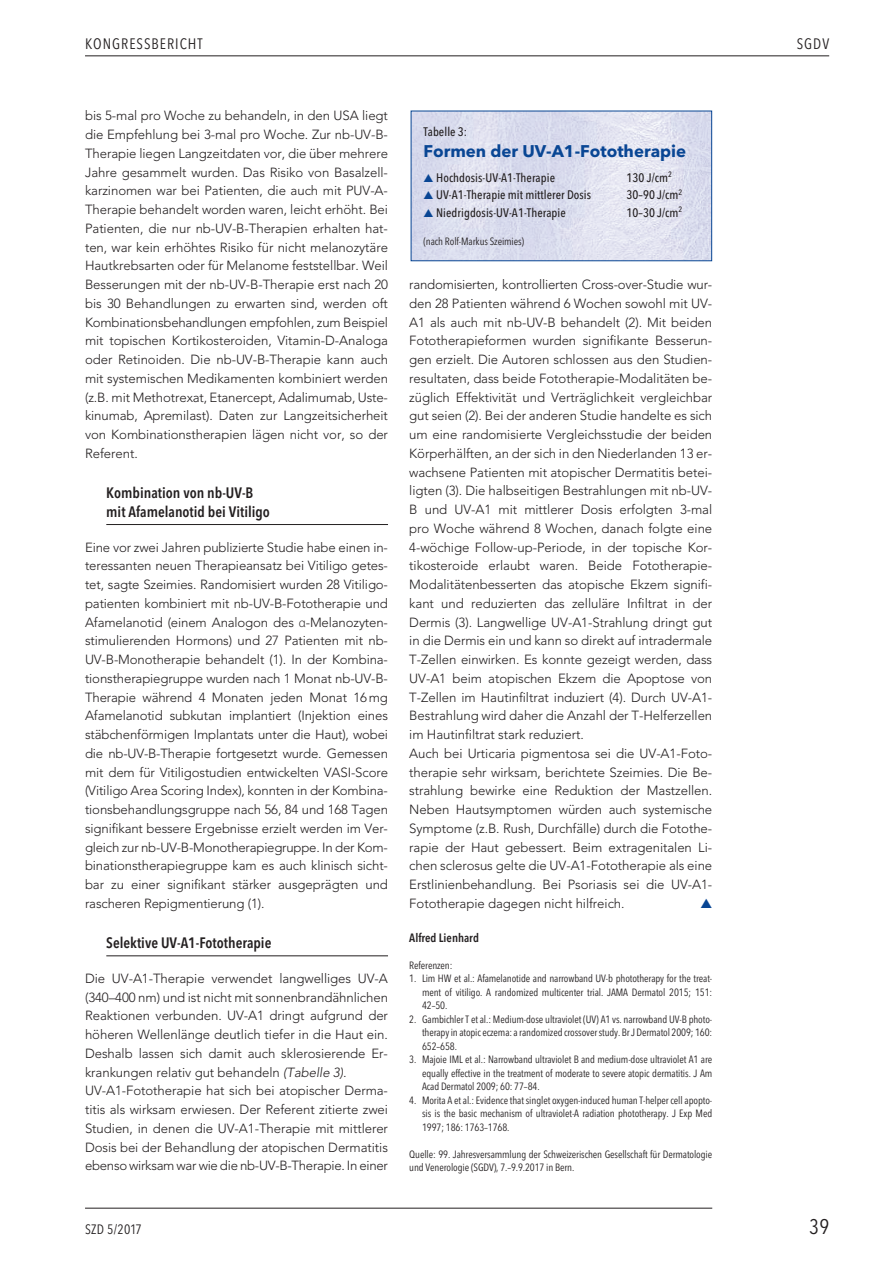
<style>
.page{position:relative;width:893px;height:1263px;background:#fff}
.page>*{position:absolute;margin:0;border:0;box-sizing:border-box;transform-origin:0 0}
.t1{font:21px "Avenir Next Condensed";color:#231f20}
.t2{font:700 16.8px "Avenir Next";color:#094694}
.t3{font:600 15px/18.8px "Avenir Next Condensed";color:#231f20}
.t4{font:15px "Avenir Next Condensed";letter-spacing:.065em;color:#231f20}
.t5{font:13.5px "Avenir Next Condensed";letter-spacing:.02em;color:#231f20}
.t6{font:300 13.2px/18.8px "Avenir";letter-spacing:-.005em;color:#231f20;text-align:justify}
.t7{font:500 12.3px "Avenir Next Condensed";letter-spacing:.005em;color:#231f20}
.t8{font:600 12px "Avenir Next Condensed";color:#231f20}
.t9{font:10.5px/13.5px "Avenir Next Condensed";letter-spacing:-.01em;color:#231f20;text-align:justify}
.s1{font-family:"Myriad Pro"}
.s2{font-style:italic}
.s3{color:#094694}
</style>
<div class="page">
<hr style="left:85px;top:55px;width:744px;height:1px;background:#231f20">
<hr style="left:106px;top:524px;width:282px;height:1px;background:#231f20">
<hr style="left:106px;top:955px;width:282px;height:1px;background:#231f20">
<img style="left:413px;top:113px;width:297px;height:146px">
<div style="left:411px;top:111px;width:301px;height:150px;border:1px solid #094694"></div>
<hr style="left:85px;top:1208px;width:627px;height:1px;background:#231f20">
<p class="t4" style="left:85px;top:35px;width:119px">KONGRESSBERICHT</p>
<p class="t4" style="left:797px;top:35px;width:34px">SGDV</p>
<p class="t6" style="left:85px;top:106px;width:304px">bis 5-mal pro Woche zu behandeln, in den USA liegt die Empfehlung bei 3-mal pro Woche. Zur nb-UV-B-Therapie liegen Langzeitdaten vor, die über mehrere Jahre gesammelt wurden. Das Risiko von Basalzell&shy;karzinomen war bei Patienten, die auch mit PUV-A-Therapie behandelt worden waren, leicht erhöht. Bei Patienten, die nur nb-UV-B-Therapien erhalten hat&shy;ten, war kein erhöhtes Risiko für nicht melanozytäre Hautkrebsarten oder für Melanome feststellbar. Weil Besserungen mit der nb-UV-B-Therapie erst nach 20 bis 30 Behandlungen zu erwarten sind, werden oft Kombinationsbehandlungen empfohlen, zum Beispiel mit topischen Kortikosteroiden, Vitamin-D-Analoga oder Retinoiden. Die nb-UV-B-Therapie kann auch mit systemischen Medikamenten kombiniert werden (z.B. mit Methotrexat, Etanercept, Adalimumab, Uste&shy;kinumab, Apremilast). Daten zur Langzeitsicherheit von Kombinationstherapien lägen nicht vor, so der Referent.</p>
<p class="t3" style="left:106px;top:484px;width:165px">Kombination von nb-UV-B mit Afamelanotid bei Vitiligo</p>
<p class="t6" style="left:85px;top:538px;width:304px">Eine vor zwei Jahren publizierte Studie habe einen in&shy;teressanten neuen Therapieansatz bei Vitiligo getes&shy;tet, sagte Szeimies. Randomisiert wurden 28 Vitiligo&shy;patienten kombiniert mit nb-UV-B-Fototherapie und Afamelanotid (einem Analogon des <span class="s1">α</span>-Melanozyten&shy;stimulierenden Hormons) und 27 Patienten mit nb-UV-B-Monotherapie behandelt (1). In der Kombina&shy;tionstherapiegruppe wurden nach 1 Monat nb-UV-B-Therapie während 4 Monaten jeden Monat 16mg Afamelanotid subkutan implantiert (Injektion eines stäbchenförmigen Implantats unter die Haut), wobei die nb-UV-B-Therapie fortgesetzt wurde. Gemessen mit dem für Vitiligostudien entwickelten VASI-Score (Vitiligo Area Scoring Index), konnten in der Kombina&shy;tionsbehandlungsgruppe nach 56, 84 und 168 Tagen signifikant bessere Ergebnisse erzielt werden im Ver&shy;gleich zur nb-UV-B-Monotherapiegruppe. In der Kom&shy;binationstherapiegruppe kam es auch klinisch sicht&shy;bar zu einer signifikant stärker ausgeprägten und rascheren Repigmentierung (1).</p>
<p class="t3" style="left:106px;top:934px;width:167px">Selektive UV-A1-Fototherapie</p>
<p class="t6" style="left:85px;top:969px;width:304px;text-align:left">Die UV-A1-Therapie verwendet langwelliges UV-A (340–400 nm) und ist nicht mit sonnenbrandähnlichen Reaktionen verbunden. UV-A1 dringt aufgrund der höheren Wellenlänge deutlich tiefer in die Haut ein.<br>Deshalb lassen sich damit auch sklerosierende Er&shy;krankungen relativ gut behandeln <span class="s2">(Tabelle 3).<br></span>UV-A1-Fototherapie hat sich bei atopischer Derma&shy;titis als wirksam erwiesen. Der Referent zitierte zwei Studien, in denen die UV-A1-Therapie mit mittlerer Dosis bei der Behandlung der atopischen Dermatitis ebenso wirksam war wie die nb-UV-B-Therapie. In einer</p>
<p class="t7" style="left:423px;top:125px;width:45px">Tabelle 3:</p>
<p class="t2" style="left:423px;top:141px;width:264px">Formen der UV-A1-Fototherapie</p>
<p class="t7" style="left:423px;top:170px;width:133px"><span class="s3">▲</span> Hochdosis-UV-A1-Therapie</p>
<p class="t7" style="left:627px;top:170px;width:47px">130 J/cm<sup>2</sup></p>
<p class="t7" style="left:423px;top:188px;width:169px"><span class="s3">▲</span> UV-A1-Therapie mit mittlerer Dosis</p>
<p class="t7" style="left:627px;top:188px;width:57px">30–90 J/cm<sup>2</sup></p>
<p class="t7" style="left:423px;top:205px;width:144px"><span class="s3">▲</span> Niedrigdosis-UV-A1-Therapie</p>
<p class="t7" style="left:627px;top:205px;width:57px">10–30 J/cm<sup>2</sup></p>
<p class="t9" style="left:423px;top:235px;width:102px">(nach Rolf-Markus Szeimies)</p>
<p class="t6" style="left:409px;top:275px;width:304px;text-align:left">randomisierten, kontrollierten Cross-over-Studie wur&shy;den 28 Patienten während 6 Wochen sowohl mit UV-A1 als auch mit nb-UV-B behandelt (2). Mit beiden Fototherapieformen wurden signifikante Besserun&shy;gen erzielt. Die Autoren schlossen aus den Studien&shy;resultaten, dass beide Fototherapie-Modalitäten be&shy;züglich Effektivität und Verträglichkeit vergleichbar gut seien (2). Bei der anderen Studie handelte es sich um eine randomisierte Vergleichsstudie der beiden Körperhälften, an der sich in den Niederlanden 13 er&shy;wachsene Patienten mit atopischer Dermatitis betei&shy;ligten (3). Die halbseitigen Bestrahlungen mit nb-UV-B und UV-A1 mit mittlerer Dosis erfolgten 3-mal pro Woche während 8 Wochen, danach folgte eine 4-wöchige Follow-up-Periode, in der topische Kor&shy;tikosteroide erlaubt waren. Beide Fototherapie-Modalitätenbesserten das atopische Ekzem signifi&shy;kant und reduzierten das zelluläre Infiltrat in der Dermis (3). Langwellige UV-A1-Strahlung dringt gut in die Dermis ein und kann so direkt auf intradermale T-Zellen einwirken. Es konnte gezeigt werden, dass UV-A1 beim atopischen Ekzem die Apoptose von T-Zellen im Hautinfiltrat induziert (4). Durch UV-A1- Bestrahlung wird daher die Anzahl der T-Helferzellen im Hautinfiltrat stark reduziert.<br>Auch bei Urticaria pigmentosa sei die UV-A1-Foto&shy;therapie sehr wirksam, berichtete Szeimies. Die Be&shy;strahlung bewirke eine Reduktion der Mastzellen.<br>Neben Hautsymptomen würden auch systemische Symptome (z.B. Rush, Durchfälle) durch die Fotothe&shy;rapie der Haut gebessert. Beim extragenitalen Li&shy;chen sclerosus gelte die UV-A1-Fototherapie als eine Erstlinienbehandlung. Bei Psoriasis sei die UV-A1- Fototherapie dagegen nicht hilfreich.</p>
<p class="t8" style="left:409px;top:930px;width:71px">Alfred Lienhard</p>
<p class="t9" style="left:409px;top:958px;width:45px">Referenzen:</p>
<p class="t9" style="left:422px;top:972px;width:292px;text-indent:-13px">1. Lim HW et al.: Afamelanotide and narrowband UV-b phototherapy for the treat&shy;ment of vitiligo. A randomized multicenter trial. JAMA Dermatol 2015; 151:<br>42–50.</p>
<p class="t9" style="left:422px;top:1012px;width:292px;text-indent:-13px">2. Gambichler T et al.: Medium-dose ultraviolet (UV) A1 vs. narrowband UV-B photo&shy;therapyin atopic eczema: a randomized crossoverstudy. BrJDermatol 2009; 160:<br>652–658.</p>
<p class="t9" style="left:422px;top:1053px;width:292px;text-indent:-13px">3. Majoie IML et al.: Narrowband ultraviolet B and medium-dose ultraviolet A1 are equally effective in the treatment of moderate to severe atopic dermatitis. J Am Acad Dermatol 2009; 60: 77–84.</p>
<p class="t9" style="left:422px;top:1093px;width:292px;text-indent:-13px">4. Morita A et al.: Evidence that singlet oxygen-induced human T-helper cell apopto&shy;sis is the basic mechanism of ultraviolet-A radiation phototherapy. J Exp Med 1997; 186: 1763–1768.</p>
<p class="t9" style="left:409px;top:1147px;width:304px">Quelle: 99. Jahresversammlung der Schweizerischen Gesellschaft für Dermatologie und Venerologie (SGDV), 7.–9.9.2017 in Bern.</p>
<p class="t5" style="left:85px;top:1221px;width:58px">SZD 5/2017</p>
<h1 class="t1" style="left:809px;top:1214px;width:22px">39</h1>
</div>
